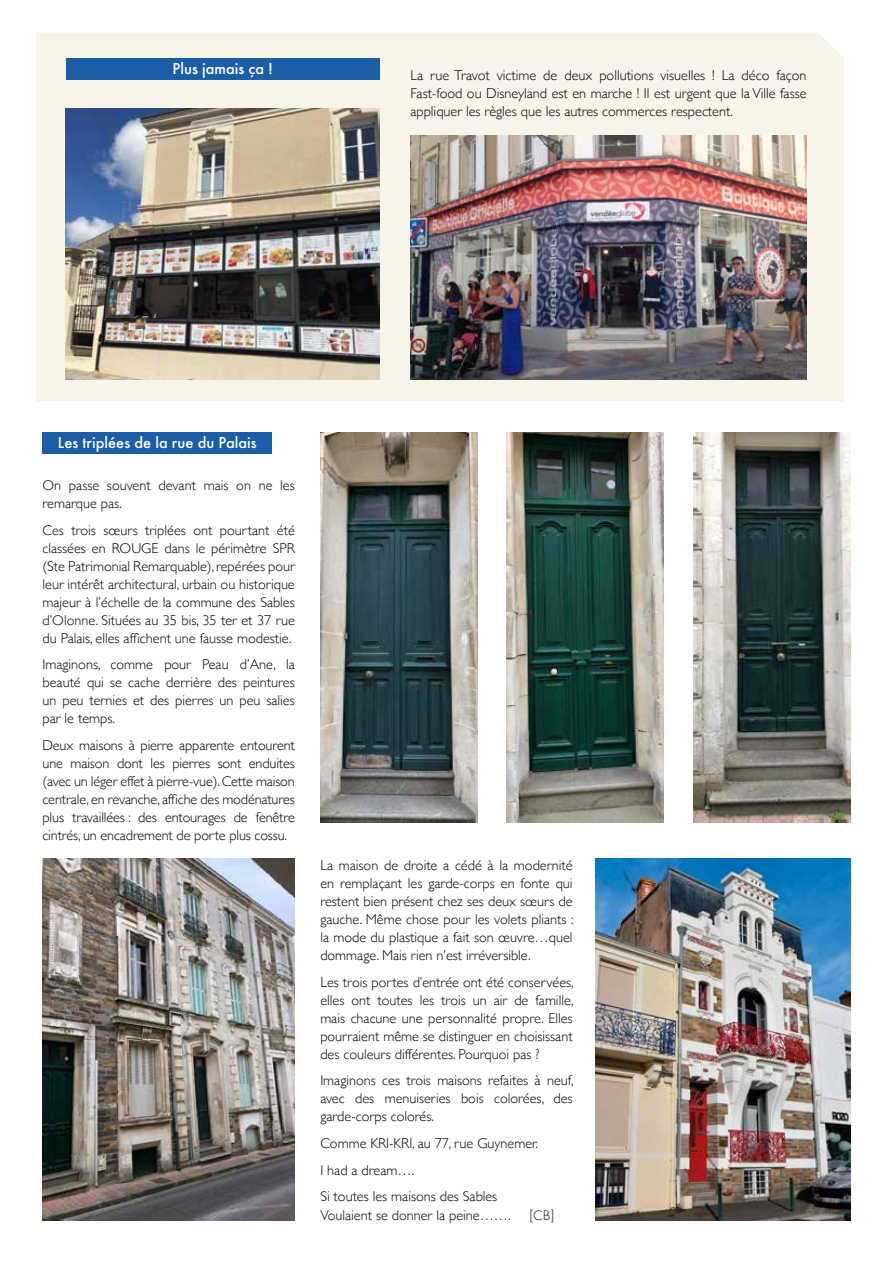
<style>
.page{position:relative;width:893px;height:1263px;background:#fff}
.page>*{position:absolute;margin:0;border:0;box-sizing:border-box;transform-origin:0 0}
.t1{font:500 16.5px "Futura T";color:#fff}
.t2{font:300 14.25px/18px "Gill Sans";color:#000;text-align:justify}
.t3{font:300 14.25px "Futura T";color:#000}
</style>
<div class="page">
<img style="left:43px;top:859px;width:252px;height:361px">
<img style="left:320px;top:432px;width:157px;height:390px">
<div style="left:43px;top:432px;width:229px;height:22px;background:#1c5ea6"></div>
<img style="left:595px;top:859px;width:255px;height:361px">
<img style="left:507px;top:432px;width:157px;height:390px">
<img style="left:693px;top:432px;width:157px;height:390px">
<div style="left:36px;top:33px;width:808px;height:368px;background:#f7f5e9"></div>
<div style="left:66px;top:58px;width:314px;height:21px;background:#1c5ea6"></div>
<img style="left:66px;top:108px;width:314px;height:271px">
<img style="left:410px;top:136px;width:397px;height:243px">
<p class="t1" style="left:173px;top:58px;width:102px">Plus jamais ça !</p>
<p class="t2" style="left:410px;top:65px;width:398px">La rue Travot victime de deux pollutions visuelles ! La déco façon Fast-food ou Disneyland est en marche ! Il est urgent que la Ville fasse appliquer les règles que les autres commerces respectent.</p>
<p class="t1" style="left:58px;top:433px;width:200px">Les triplées de la rue du Palais</p>
<p class="t2" style="left:43px;top:476px;width:254px">On passe souvent devant mais on ne les remarque pas.</p>
<p class="t2" style="left:43px;top:520px;width:254px">Ces trois sœurs triplées ont pourtant été classées en ROUGE dans le périmètre SPR (Ste Patrimonial Remarquable), repérées pour leur intérêt architectural, urbain ou historique majeur à l’échelle de la commune des Sables d’Olonne. Situées au 35 bis, 35 ter et 37 rue du Palais, elles affichent une fausse modestie.</p>
<p class="t2" style="left:43px;top:655px;width:254px">Imaginons, comme pour Peau d’Ane, la beauté qui se cache derrière des peintures un peu ternies et des pierres un peu salies par le temps.</p>
<p class="t2" style="left:43px;top:735px;width:254px">Deux maisons à pierre apparente entourent une maison dont les pierres sont enduites (avec un léger effet à pierre-vue). Cette maison centrale, en revanche, affiche des modénatures plus travaillées : des entourages de fenêtre cintrés, un encadrement de porte plus cossu.</p>
<p class="t2" style="left:320px;top:856px;width:255px">La maison de droite a cédé à la modernité en remplaçant les garde-corps en fonte qui restent bien présent chez ses deux sœurs de gauche. Même chose pour les volets pliants : la mode du plastique a fait son œuvre…quel dommage. Mais rien n’est irréversible.</p>
<p class="t2" style="left:320px;top:973px;width:255px">Les trois portes d’entrée ont été conservées, elles ont toutes les trois un air de famille, mais chacune une personnalité propre. Elles pourraient même se distinguer en choisissant des couleurs différentes. Pourquoi pas ?</p>
<p class="t2" style="left:320px;top:1071px;width:255px">Imaginons ces trois maisons refaites à neuf, avec des menuiseries bois colorées, des garde-corps colorés.</p>
<p class="t2" style="left:320px;top:1129px;width:219px;line-height:26.5px;text-align:left">Comme KRI-KRI, au 77, rue Guynemer.<br>I had a dream….<br>Si toutes les maisons des Sables</p>
<p class="t2" style="left:320px;top:1206px;width:192px">Voulaient se donner la peine…….</p>
<p class="t3" style="left:529px;top:1207px;width:27px">[CB]</p>
</div>
